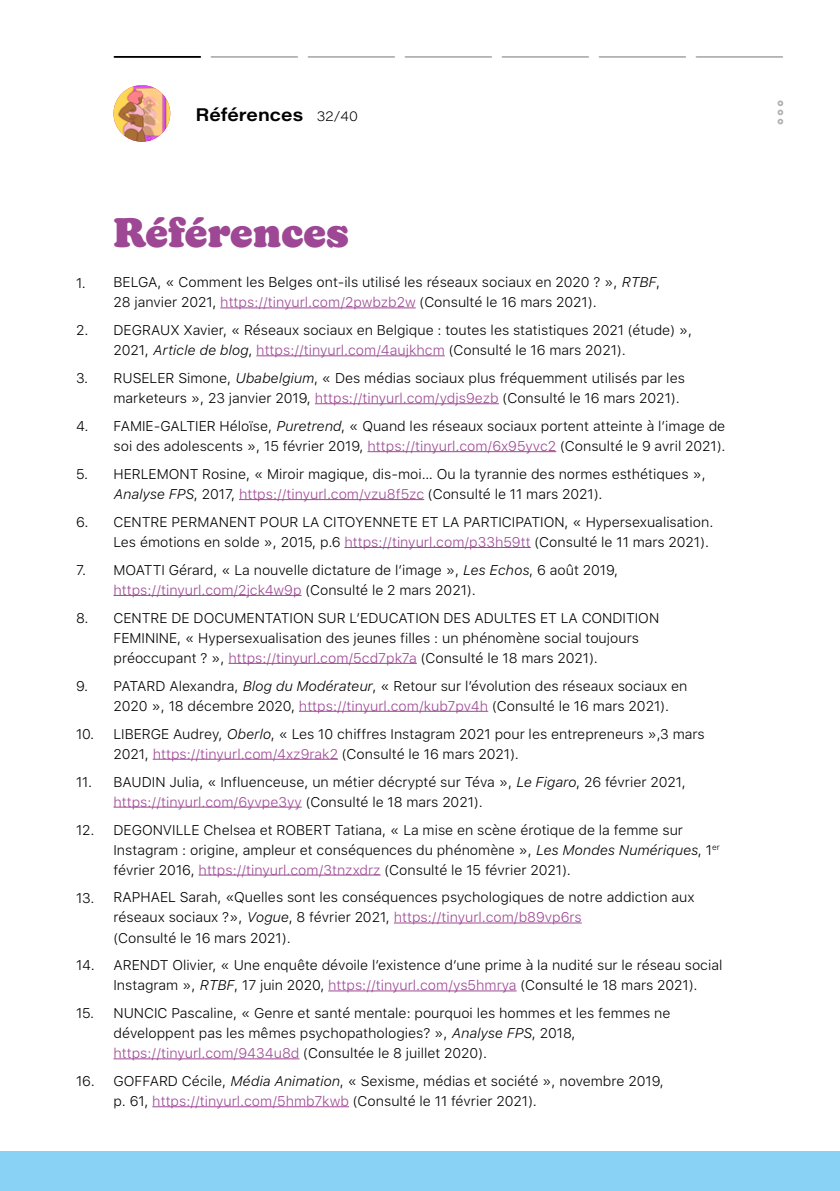
<style>
.page{position:relative;width:840px;height:1191px;background:#fff}
.page>*{position:absolute;margin:0;border:0;box-sizing:border-box;transform-origin:0 0}
.t1{font:900 40px "Kansas New";color:#9e4794}
.t2{font:18px "Acumin Variable Concept";color:#000}
.t3{font:300 14px/20px "SFUI Text";color:#000}
.s1{font-size:14px}
.s2{font-style:italic}
.s3{color:#9e4794}
</style>
<div class="page">
<img style="left:113px;top:85px;width:57px;height:57px;border-radius:28px">
<svg style="left:777px;top:100px;width:5px;height:24px"></svg>
<div style="left:0;top:1151px;width:839px;height:40px;background:#89d2f6"></div>
<hr style="left:220px;top:307px;width:195px;height:1px;background:#9e4794">
<hr style="left:256px;top:355px;width:188px;height:1px;background:#9e4794">
<hr style="left:315px;top:403px;width:183px;height:1px;background:#9e4794">
<hr style="left:367px;top:451px;width:189px;height:1px;background:#9e4794">
<hr style="left:239px;top:499px;width:185px;height:1px;background:#9e4794">
<hr style="left:344px;top:547px;width:186px;height:1px;background:#9e4794">
<hr style="left:113px;top:595px;width:188px;height:1px;background:#9e4794">
<hr style="left:228px;top:663px;width:188px;height:1px;background:#9e4794">
<hr style="left:299px;top:711px;width:189px;height:1px;background:#9e4794">
<hr style="left:153px;top:759px;width:185px;height:1px;background:#9e4794">
<hr style="left:113px;top:807px;width:189px;height:1px;background:#9e4794">
<hr style="left:198px;top:874px;width:182px;height:1px;background:#9e4794">
<hr style="left:393px;top:922px;width:188px;height:1px;background:#9e4794">
<hr style="left:328px;top:990px;width:188px;height:1px;background:#9e4794">
<hr style="left:113px;top:1058px;width:186px;height:1px;background:#9e4794">
<hr style="left:114px;top:56px;width:86px;height:2px;background:#000">
<hr style="left:211px;top:56px;width:86px;height:2px;background:#000">
<hr style="left:308px;top:56px;width:86px;height:2px;background:#000">
<hr style="left:405px;top:56px;width:86px;height:2px;background:#000">
<hr style="left:502px;top:56px;width:86px;height:2px;background:#000">
<hr style="left:599px;top:56px;width:86px;height:2px;background:#000">
<hr style="left:696px;top:56px;width:85px;height:2px;background:#000">
<hr style="left:152px;top:1106px;width:197px;height:1px;background:#9e4794">
<p class="t2" style="left:195px;top:102px;width:164px">Références <span class="s1">32/40</span></p>
<p class="t3" style="left:76px;top:272px;width:11px">1.</p>
<p class="t3" style="left:76px;top:320px;width:14px">2.</p>
<p class="t3" style="left:76px;top:368px;width:14px">3.</p>
<p class="t3" style="left:76px;top:416px;width:14px">4.</p>
<p class="t3" style="left:76px;top:464px;width:14px">5.</p>
<p class="t3" style="left:76px;top:512px;width:14px">6.</p>
<p class="t3" style="left:76px;top:559px;width:12px">7.</p>
<p class="t3" style="left:76px;top:607px;width:14px">8.</p>
<p class="t3" style="left:76px;top:675px;width:14px">9.</p>
<p class="t3" style="left:76px;top:723px;width:20px">10.</p>
<p class="t3" style="left:76px;top:771px;width:18px">11.</p>
<p class="t3" style="left:76px;top:819px;width:20px">12.</p>
<p class="t3" style="left:76px;top:887px;width:20px">13.</p>
<p class="t3" style="left:76px;top:955px;width:20px">14.</p>
<p class="t3" style="left:76px;top:1003px;width:20px">15.</p>
<p class="t3" style="left:76px;top:1071px;width:20px">16.</p>
<h1 class="t1" style="left:113px;top:208px;width:237px">Références</h1>
<p class="t3" style="left:113px;top:272px;width:548px">BELGA, « Comment les Belges ont-ils utilisé les réseaux sociaux en 2020 ? », <span class="s2">RTBF</span>,<br>28 janvier 2021, <span class="s3">https://tinyurl.com/2pwbzb2w</span> (Consulté le 16 mars 2021).</p>
<p class="t3" style="left:113px;top:320px;width:580px">DEGRAUX Xavier, « Réseaux sociaux en Belgique : toutes les statistiques 2021 (étude) »,<br>2021, <span class="s2">Article de blog</span>, <span class="s3">https://tinyurl.com/4aujkhcm</span> (Consulté le 16 mars 2021).</p>
<p class="t3" style="left:113px;top:368px;width:572px">RUSELER Simone, <span class="s2">Ubabelgium</span>, « Des médias sociaux plus fréquemment utilisés par les marketeurs », 23 janvier 2019, <span class="s3">https://tinyurl.com/ydjs9ezb</span> (Consulté le 16 mars 2021).</p>
<p class="t3" style="left:113px;top:416px;width:613px">FAMIE-GALTIER Héloïse, <span class="s2">Puretrend</span>, « Quand les réseaux sociaux portent atteinte à l’image de soi des adolescents », 15 février 2019, <span class="s3">https://tinyurl.com/6x95yvc2</span> (Consulté le 9 avril 2021).</p>
<p class="t3" style="left:113px;top:463px;width:593px">HERLEMONT Rosine, « Miroir magique, dis-moi… Ou la tyrannie des normes esthétiques »,<br><span class="s2">Analyse FPS</span>, 2017, <span class="s3">https://tinyurl.com/vzu8f5zc</span> (Consulté le 11 mars 2021).</p>
<p class="t3" style="left:113px;top:511px;width:601px">CENTRE PERMANENT POUR LA CITOYENNETE ET LA PARTICIPATION, « Hypersexualisation.<br>Les émotions en solde », 2015, p.6 <span class="s3">https://tinyurl.com/p33h59tt</span> (Consulté le 11 mars 2021).</p>
<p class="t3" style="left:113px;top:559px;width:506px">MOATTI Gérard, « La nouvelle dictature de l’image », <span class="s2">Les Echos</span>, 6 août 2019, <span class="s3">https://tinyurl.com/2jck4w9p</span> (Consulté le 2 mars 2021).</p>
<p class="t3" style="left:113px;top:607px;width:547px">CENTRE DE DOCUMENTATION SUR L’EDUCATION DES ADULTES ET LA CONDITION<br>FEMININE, « Hypersexualisation des jeunes filles : un phénomène social toujours préoccupant ? », <span class="s3">https://tinyurl.com/5cd7pk7a</span> (Consulté le 18 mars 2021).</p>
<p class="t3" style="left:113px;top:675px;width:575px">PATARD Alexandra, <span class="s2">Blog du Modérateur</span>, « Retour sur l’évolution des réseaux sociaux en<br>2020 », 18 décembre 2020, <span class="s3">https://tinyurl.com/kub7pv4h</span> (Consulté le 16 mars 2021).</p>
<p class="t3" style="left:113px;top:723px;width:592px">LIBERGE Audrey, <span class="s2">Oberlo</span>, « Les 10 chiffres Instagram 2021 pour les entrepreneurs »,3 mars<br>2021, <span class="s3">https://tinyurl.com/4xz9rak2</span> (Consulté le 16 mars 2021).</p>
<p class="t3" style="left:113px;top:771px;width:573px">BAUDIN Julia, « Influenceuse, un métier décrypté sur Téva », <span class="s2">Le Figaro</span>, 26 février 2021, <span class="s3">https://tinyurl.com/6yvpe3yy</span> (Consulté le 18 mars 2021).</p>
<p class="t3" style="left:113px;top:819px;width:607px">DEGONVILLE Chelsea et ROBERT Tatiana, « La mise en scène érotique de la femme sur<br>Instagram : origine, ampleur et conséquences du phénomène », <span class="s2">Les Mondes Numériques</span>, 1<sup>er </sup>février 2016, <span class="s3">https://tinyurl.com/3tnzxdrz</span> (Consulté le 15 février 2021).</p>
<p class="t3" style="left:113px;top:887px;width:582px">RAPHAEL Sarah, «Quelles sont les conséquences psychologiques de notre addiction aux réseaux sociaux ?», <span class="s2">Vogue</span>, 8 février 2021, <span class="s3">https://tinyurl.com/b89vp6rs<br></span>(Consulté le 16 mars 2021).</p>
<p class="t3" style="left:113px;top:955px;width:610px">ARENDT Olivier, « Une enquête dévoile l’existence d’une prime à la nudité sur le réseau social<br>Instagram », <span class="s2">RTBF</span>, 17 juin 2020, <span class="s3">https://tinyurl.com/ys5hmrya</span> (Consulté le 18 mars 2021).</p>
<p class="t3" style="left:113px;top:1003px;width:558px">NUNCIC Pascaline, « Genre et santé mentale: pourquoi les hommes et les femmes ne développent pas les mêmes psychopathologies? », <span class="s2">Analyse FPS</span>, 2018, <span class="s3">https://tinyurl.com/9434u8d</span> (Consultée le 8 juillet 2020).</p>
<p class="t3" style="left:113px;top:1070px;width:551px">GOFFARD Cécile, <span class="s2">Média Animation</span>, « Sexisme, médias et société », novembre 2019, p. 61, <span class="s3">https://tinyurl.com/5hmb7kwb</span> (Consulté le 11 février 2021).</p>
</div>
